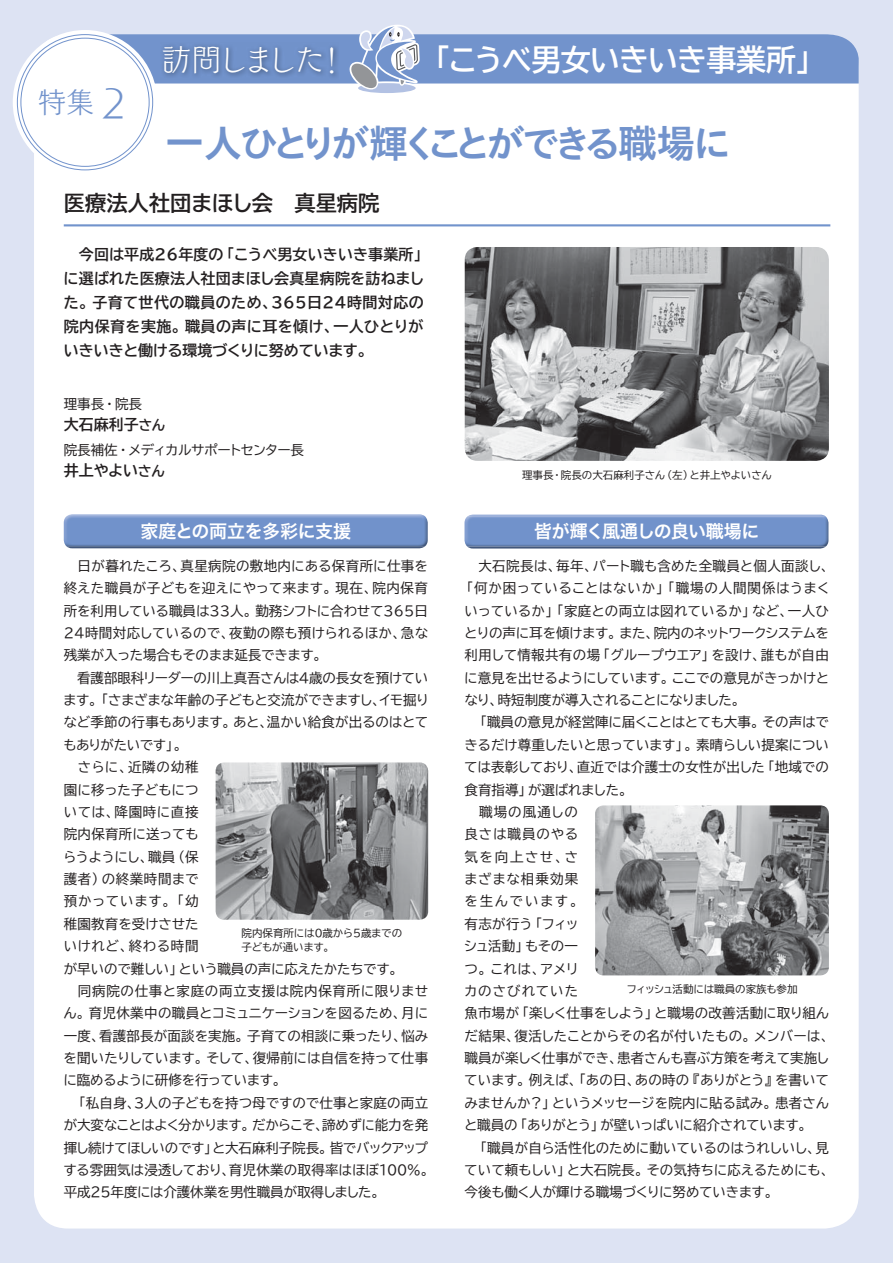
<style>
.page{position:relative;width:893px;height:1263px;background:#dde3f3}
.page>*{position:absolute;margin:0;border:0;box-sizing:border-box;transform-origin:0 0}
.t1{font:39px "TB Go Pro Bold 90 msp RKSJ H";letter-spacing:-.165em;color:#7293cc}
.t2{font:30px "TBUD Go Std Bold 90 msp RKSJ H";letter-spacing:-.02em;color:#fff}
.t3{font:30px "Pearl Std L 90 msp RKSJ H";letter-spacing:-.11em;color:#fff}
.t4{font:28.5px "Pearl Std L 90 msp RKSJ H";color:#7293cc}
.t5{font:21.3px "TBUD Go Std Bold 90 msp RKSJ H";color:#231f20}
.t6{font:18px "Hira Kaku Pro W6 90 msp RKSJ H";letter-spacing:-.02em;color:#fff}
.t7{font:15px/24px "TBUD Go Std Bold 90 msp RKSJ H";letter-spacing:.01em;color:#231f20}
.t8{font:13.5px/22.4px "TBUD Go Std Regular 90 msp RKSJ H";letter-spacing:-.005em;color:#231f20}
.t9{font:13.5px "TBUD Go Std Regular 90 msp RKSJ H";letter-spacing:.015em;color:#231f20}
.t10{font:13.5px "TBUD Go Std Regular 90 msp RKSJ H";letter-spacing:-.05em;color:#231f20}
.t11{font:13.5px "TBUD Go Std Regular 90 msp RKSJ H";letter-spacing:.02em;color:#231f20}
.t12{font:13.5px "TBUD Go Std Regular 90 msp RKSJ H";letter-spacing:-.025em;color:#231f20}
.t13{font:13.5px "TBUD Go Std Regular 90 msp RKSJ H";letter-spacing:.055em;color:#231f20}
.t14{font:13.5px "TBUD Go Std Regular 90 msp RKSJ H";letter-spacing:-.03em;color:#231f20}
.t15{font:13.5px "TBUD Go Std Regular 90 msp RKSJ H";letter-spacing:-.045em;color:#231f20}
.t16{font:13.5px "TBUD Go Std Regular 90 msp RKSJ H";letter-spacing:.07em;color:#231f20}
.t17{font:13.5px "TBUD Go Std Regular 90 msp RKSJ H";letter-spacing:-.04em;color:#231f20}
.t18{font:13.5px "TBUD Go Std Regular 90 msp RKSJ H";letter-spacing:.08em;color:#231f20}
.t19{font:13.5px "TBUD Go Std Regular 90 msp RKSJ H";letter-spacing:.065em;color:#231f20}
.t20{font:13.5px "TBUD Go Std Regular 90 msp RKSJ H";letter-spacing:.115em;color:#231f20}
.t21{font:10.5px/13px "TBUD Go Std Regular 90 msp RKSJ H";letter-spacing:-.01em;color:#231f20}
.s1{font-size:37.5px}
.s2{font-size:13.5px}
</style>
<div class="page">
<div style="left:34px;top:34px;width:825px;height:1195px;background:#fff;border-radius:34px"></div>
<img style="left:67px;top:514px;width:357px;height:2px">
<img style="left:66px;top:546px;width:359px;height:2px">
<img style="left:64px;top:516px;width:364px;height:30px">
<img style="left:468px;top:515px;width:357px;height:1px">
<img style="left:467px;top:546px;width:359px;height:3px">
<img style="left:464px;top:516px;width:364px;height:30px">
<hr style="left:64px;top:224px;width:766px;height:2px;background:#7293cc">
<svg style="left:93px;top:25px;width:766px;height:70px"></svg>
<img style="left:465px;top:247px;width:364px;height:214px;border-radius:13px">
<img style="left:216px;top:762px;width:212px;height:158px;border-radius:9px">
<svg style="left:17px;top:34px;width:136px;height:136px"></svg>
<div style="left:13px;top:30px;width:144px;height:145px;border:9px solid #fff;border-radius:50%"></div>
<div style="left:21px;top:38px;width:128px;height:128px;background:#fff;border-radius:50%"></div>
<img style="left:595px;top:805px;width:234px;height:170px;border-radius:8px">
<h3 class="t4" style="left:38px;top:92px;width:96px">特集<span class="s1">２</span></h3>
<h2 class="t3" style="left:162px;top:49px;width:187px">訪問しました！</h2>
<h2 class="t2" style="left:420px;top:49px;width:406px">「こうべ男女いきいき事業所」</h2>
<h1 class="t1" style="left:165px;top:128px;width:568px">一人ひとりが輝くことができる職場に</h1>
<h3 class="t5" style="left:64px;top:195px;width:317px">医療法人社団まほし会　真星病院</h3>
<p class="t7" style="left:64px;top:245px;width:367px">　今回は平成26年度の「こうべ男女いきいき事業所」に選ばれた医療法人社団まほし会真星病院を訪ねました。子育て世代の職員のため、３６５日24時間対応の院内保育を実施。職員の声に耳を傾け、一人ひとりがいきいきと働ける環境づくりに努めています。</p>
<p class="t8" style="left:64px;top:394px;width:80px">理事長・院長</p>
<p class="t7" style="left:64px;top:415px;width:103px">大石麻利子<span class="s2">さん</span></p>
<p class="t15" style="left:64px;top:445px;width:242px">院長補佐・メディカルサポートセンター長</p>
<p class="t7" style="left:64px;top:461px;width:103px">井上やよい<span class="s2">さん</span></p>
<h3 class="t6" style="left:140px;top:525px;width:212px">家庭との両立を多彩に支援</h3>
<p class="t8" style="left:63px;top:556px;width:368px">　日が暮れたころ、真星病院の敷地内にある保育所に仕事を終えた職員が子どもを迎えにやって来ます。現在、院内保育所を利用している職員は33人。勤務シフトに合わせて３６５日<br>24時間対応しているので、夜勤の際も預けられるほか、急な残業が入った場合もそのまま延長できます。<br>　看護部眼科リーダーの川上真吾さんは４歳の長女を預けています。「さまざまな年齢の子どもと交流ができますし、イモ掘りなど季節の行事もあります。あと、温かい給食が出るのはとてもありがたいです」。<br>　さらに、近隣の幼稚<br>園に移った子どもにつ<br>いては、降園時に直接<br>院内保育所に送っても<br>らうようにし、職員（保<br>護者）の終業時間まで<br>預かっています。「幼<br>稚園教育を受けさせた<br>いけれど、終わる時間<br>が早いので難しい」という職員の声に応えたかたちです。<br>　同病院の仕事と家庭の両立支援は院内保育所に限りません。育児休業中の職員とコミュニケーションを図るため、月に一度、看護部長が面談を実施。子育ての相談に乗ったり、悩みを聞いたりしています。そして、復帰前には自信を持って仕事に臨めるように研修を行っています。</p>
<p class="t8" style="left:63px;top:1093px;width:372px;text-indent:9px">「私自身、３人の子どもを持つ母ですので仕事と家庭の両立が大変なことはよく分かります。だからこそ、諦めずに能力を発揮し続けてほしいのです」と大石麻利子院長。皆でバックアップする雰囲気は浸透しており、育児休業の取得率はほぼ１００％。平成25年度には介護休業を男性職員が取得しました。</p>
<p class="t21" style="left:241px;top:928px;width:162px">院内保育所には０歳から５歳までの子どもが通います。</p>
<p class="t21" style="left:522px;top:470px;width:251px">理事長・院長の大石麻利子さん（左）と井上やよいさん</p>
<h3 class="t6" style="left:534px;top:525px;width:227px">皆が輝く風通しの良い職場に</h3>
<p class="t11" style="left:464px;top:561px;width:371px">　大石院長は、毎年、パート職も含めた全職員と個人面談し、</p>
<p class="t13" style="left:460px;top:583px;width:372px">「何か困っていることはないか」「職場の人間関係はうまく</p>
<p class="t9" style="left:464px;top:605px;width:366px">いっているか」「家庭との両立は図れているか」など、一人ひ</p>
<p class="t10" style="left:464px;top:628px;width:366px">とりの声に耳を傾けます。また、院内のネットワークシステムを</p>
<p class="t9" style="left:464px;top:650px;width:366px">利用して情報共有の場「グループウエア」を設け、誰もが自由</p>
<p class="t12" style="left:464px;top:673px;width:367px">に意見を出せるようにしています。ここでの意見がきっかけと</p>
<p class="t14" style="left:464px;top:695px;width:282px">なり、時短制度が導入されることになりました。</p>
<p class="t8" style="left:473px;top:713px;width:357px">「職員の意見が経営陣に届くことはとても大事。その声はで</p>
<p class="t8" style="left:464px;top:735px;width:366px">きるだけ尊重したいと思っています」。素晴らしい提案につい</p>
<p class="t8" style="left:464px;top:758px;width:366px">ては表彰しており、直近では介護士の女性が出した「地域での</p>
<p class="t8" style="left:464px;top:780px;width:170px">食育指導」が選ばれました。</p>
<p class="t18" style="left:464px;top:807px;width:115px">　職場の風通しの</p>
<p class="t19" style="left:464px;top:829px;width:115px">良さは職員のやる</p>
<p class="t8" style="left:464px;top:847px;width:115px">気を向上させ、さ</p>
<p class="t16" style="left:464px;top:874px;width:116px">まざまな相乗効果</p>
<p class="t20" style="left:464px;top:896px;width:121px">を生んでいます。</p>
<p class="t8" style="left:464px;top:914px;width:116px">有志が行う「フィッ</p>
<p class="t17" style="left:464px;top:941px;width:116px">シュ活動」もその一</p>
<p class="t8" style="left:464px;top:959px;width:116px">つ。これは、アメリ</p>
<p class="t16" style="left:464px;top:986px;width:116px">カのさびれていた</p>
<p class="t8" style="left:464px;top:1004px;width:366px">魚市場が「楽しく仕事をしよう」と職場の改善活動に取り組ん</p>
<p class="t8" style="left:464px;top:1026px;width:371px">だ結果、復活したことからその名が付いたもの。メンバーは、</p>
<p class="t8" style="left:464px;top:1049px;width:367px">職員が楽しく仕事ができ、患者さんも喜ぶ方策を考えて実施し</p>
<p class="t8" style="left:464px;top:1071px;width:366px">ています。例えば、「あの日、あの時の『ありがとう』を書いて</p>
<p class="t8" style="left:464px;top:1093px;width:366px">みませんか？」というメッセージを院内に貼る試み。患者さん</p>
<p class="t8" style="left:464px;top:1116px;width:349px">と職員の「ありがとう」が壁いっぱいに紹介されています。</p>
<p class="t8" style="left:474px;top:1138px;width:357px">「職員が自ら活性化のために動いているのはうれしいし、見</p>
<p class="t8" style="left:464px;top:1160px;width:371px">ていて頼もしい」と大石院長。その気持ちに応えるためにも、</p>
<p class="t8" style="left:464px;top:1183px;width:315px">今後も働く人が輝ける職場づくりに努めていきます。</p>
<p class="t21" style="left:627px;top:984px;width:172px">フィッシュ活動には職員の家族も参加</p>
</div>
